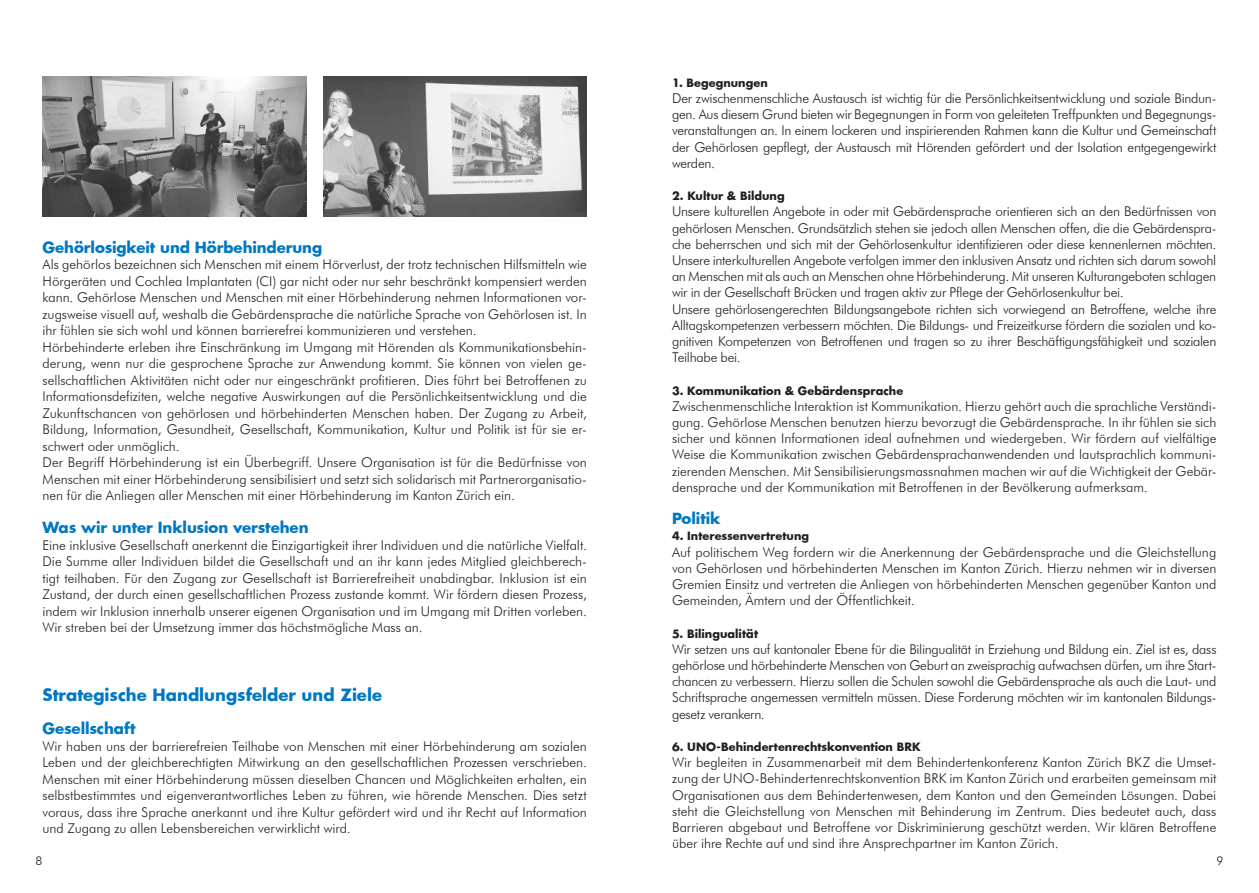
<style>
.page{position:relative;width:1259px;height:893px;background:#fff}
.page>*{position:absolute;margin:0;border:0;box-sizing:border-box;transform-origin:0 0}
.t1{font:700 16.5px "Futura";color:#0079c2}
.t2{font:700 15px "Futura";letter-spacing:-.01em;color:#0079c2}
.t3{font:300 13.5px/16.2px "Futura BT";letter-spacing:-.005em;color:#231f20;text-align:justify}
.t4{font:300 12px "Futura BT";color:#231f20}
.t5{font:700 11.25px "Futura";letter-spacing:.005em;color:#231f20}
</style>
<div class="page">
<img style="left:43px;top:77px;width:263px;height:140px">
<img style="left:323px;top:77px;width:264px;height:140px">
<p class="t2" style="left:43px;top:237px;width:281px">Gehörlosigkeit und Hörbehinderung</p>
<p class="t3" style="left:43px;top:256px;width:546px;text-align:left">Als gehörlos bezeichnen sich Menschen mit einem Hörverlust, der trotz technischen Hilfsmitteln wie Hörgeräten und Cochlea Implantaten (CI) gar nicht oder nur sehr beschränkt kompensiert werden kann. Gehörlose Menschen und Menschen mit einer Hörbehinderung nehmen Informationen vor&shy;zugsweise visuell auf, weshalb die Gebärdensprache die natürliche Sprache von Gehörlosen ist. In ihr fühlen sie sich wohl und können barrierefrei kommunizieren und verstehen.<br>Hörbehinderte erleben ihre Einschränkung im Umgang mit Hörenden als Kommunikationsbehin&shy;derung, wenn nur die gesprochene Sprache zur Anwendung kommt. Sie können von vielen ge&shy;sellschaftlichen Aktivitäten nicht oder nur eingeschränkt profitieren. Dies führt bei Betroffenen zu Informationsdefiziten, welche negative Auswirkungen auf die Persönlichkeitsentwicklung und die Zukunftschancen von gehörlosen und hörbehinderten Menschen haben. Der Zugang zu Arbeit, Bildung, Information, Gesundheit, Gesellschaft, Kommunikation, Kultur und Politik ist für sie er&shy;schwert oder unmöglich.<br>Der Begriff Hörbehinderung ist ein Überbegriff. Unsere Organisation ist für die Bedürfnisse von Menschen mit einer Hörbehinderung sensibilisiert und setzt sich solidarisch mit Partnerorganisatio&shy;nen für die Anliegen aller Menschen mit einer Hörbehinderung im Kanton Zürich ein.</p>
<p class="t2" style="left:43px;top:517px;width:268px">Was wir unter Inklusion verstehen</p>
<p class="t3" style="left:43px;top:537px;width:546px">Eine inklusive Gesellschaft anerkennt die Einzigartigkeit ihrer Individuen und die natürliche Vielfalt.<br>Die Summe aller Individuen bildet die Gesellschaft und an ihr kann jedes Mitglied gleichberech&shy;tigt teilhaben. Für den Zugang zur Gesellschaft ist Barrierefreiheit unabdingbar. Inklusion ist ein Zustand, der durch einen gesellschaftlichen Prozess zustande kommt. Wir fördern diesen Prozess, indem wir Inklusion innerhalb unserer eigenen Organisation und im Umgang mit Dritten vorleben.<br>Wir streben bei der Umsetzung immer das höchstmögliche Mass an.</p>
<p class="t1" style="left:43px;top:684px;width:341px">Strategische Handlungsfelder und Ziele</p>
<p class="t2" style="left:43px;top:718px;width:94px">Gesellschaft</p>
<p class="t3" style="left:43px;top:738px;width:546px">Wir haben uns der barrierefreien Teilhabe von Menschen mit einer Hörbehinderung am sozialen Leben und der gleichberechtigten Mitwirkung an den gesellschaftlichen Prozessen verschrieben.<br>Menschen mit einer Hörbehinderung müssen dieselben Chancen und Möglichkeiten erhalten, ein selbstbestimmtes und eigenverantwortliches Leben zu führen, wie hörende Menschen. Dies setzt voraus, dass ihre Sprache anerkannt und ihre Kultur gefördert wird und ihr Recht auf Information und Zugang zu allen Lebensbereichen verwirklicht wird.</p>
<p class="t5" style="left:672px;top:75px;width:97px">1. Begegnungen</p>
<p class="t3" style="left:672px;top:90px;width:546px">Der zwischenmenschliche Austausch ist wichtig für die Persönlichkeitsentwicklung und soziale Bindun&shy;gen. Aus diesem Grund bieten wir Begegnungen in Form von geleiteten Treffpunkten und Begegnungs&shy;veranstaltungen an. In einem lockeren und inspirierenden Rahmen kann die Kultur und Gemeinschaft der Gehörlosen gepflegt, der Austausch mit Hörenden gefördert und der Isolation entgegengewirkt werden.</p>
<p class="t5" style="left:672px;top:188px;width:114px">2. Kultur &amp; Bildung</p>
<p class="t3" style="left:672px;top:203px;width:546px;text-align:left">Unsere kulturellen Angebote in oder mit Gebärdensprache orientieren sich an den Bedürfnissen von gehörlosen Menschen. Grundsätzlich stehen sie jedoch allen Menschen offen, die die Gebärdenspra&shy;che beherrschen und sich mit der Gehörlosenkultur identifizieren oder diese kennenlernen möchten.<br>Unsere interkulturellen Angebote verfolgen immer den inklusiven Ansatz und richten sich darum sowohl an Menschen mit als auch an Menschen ohne Hörbehinderung. Mit unseren Kulturangeboten schlagen wir in der Gesellschaft Brücken und tragen aktiv zur Pflege der Gehörlosenkultur bei.<br>Unsere gehörlosengerechten Bildungsangebote richten sich vorwiegend an Betroffene, welche ihre Alltagskompetenzen verbessern möchten. Die Bildungs- und Freizeitkurse fördern die sozialen und ko&shy;gnitiven Kompetenzen von Betroffenen und tragen so zu ihrer Beschäftigungsfähigkeit und sozialen Teilhabe bei.</p>
<p class="t5" style="left:672px;top:383px;width:233px">3. Kommunikation &amp; Gebärdensprache</p>
<p class="t3" style="left:672px;top:398px;width:546px">Zwischenmenschliche Interaktion ist Kommunikation. Hierzu gehört auch die sprachliche Verständi&shy;gung. Gehörlose Menschen benutzen hierzu bevorzugt die Gebärdensprache. In ihr fühlen sie sich sicher und können Informationen ideal aufnehmen und wiedergeben. Wir fördern auf vielfältige Weise die Kommunikation zwischen Gebärdensprachanwendenden und lautsprachlich kommuni&shy;zierenden Menschen. Mit Sensibilisierungsmassnahmen machen wir auf die Wichtigkeit der Gebär&shy;densprache und der Kommunikation mit Betroffenen in der Bevölkerung aufmerksam.</p>
<p class="t2" style="left:672px;top:508px;width:50px">Politik</p>
<p class="t5" style="left:672px;top:528px;width:139px">4. Interessenvertretung</p>
<p class="t3" style="left:672px;top:544px;width:546px">Auf politischem Weg fordern wir die Anerkennung der Gebärdensprache und die Gleichstellung von Gehörlosen und hörbehinderten Menschen im Kanton Zürich. Hierzu nehmen wir in diversen Gremien Einsitz und vertreten die Anliegen von hörbehinderten Menschen gegenüber Kanton und Gemeinden, Ämtern und der Öffentlichkeit.</p>
<p class="t5" style="left:672px;top:626px;width:88px">5. Bilingualität</p>
<p class="t3" style="left:672px;top:641px;width:546px">Wir setzen uns auf kantonaler Ebene für die Bilingualität in Erziehung und Bildung ein. Ziel ist es, dass gehörlose und hörbehinderte Menschen von Geburt an zweisprachig aufwachsen dürfen, um ihre Start&shy;chancen zu verbessern. Hierzu sollen die Schulen sowohl die Gebärdensprache als auch die Laut- und Schriftsprache angemessen vermitteln müssen. Diese Forderung möchten wir im kantonalen Bildungs&shy;gesetz verankern.</p>
<p class="t5" style="left:672px;top:739px;width:250px">6. UNO-Behindertenrechtskonvention BRK</p>
<p class="t3" style="left:672px;top:754px;width:546px">Wir begleiten in Zusammenarbeit mit dem Behindertenkonferenz Kanton Zürich BKZ die Umset&shy;zung der UNO-Behindertenrechtskonvention BRK im Kanton Zürich und erarbeiten gemeinsam mit Organisationen aus dem Behindertenwesen, dem Kanton und den Gemeinden Lösungen. Dabei steht die Gleichstellung von Menschen mit Behinderung im Zentrum. Dies bedeutet auch, dass Barrieren abgebaut und Betroffene vor Diskriminierung geschützt werden. Wir klären Betroffene über ihre Rechte auf und sind ihre Ansprechpartner im Kanton Zürich.</p>
<p class="t4" style="left:36px;top:854px;width:8px">8</p>
<p class="t4" style="left:1216px;top:854px;width:8px">9</p>
</div>
